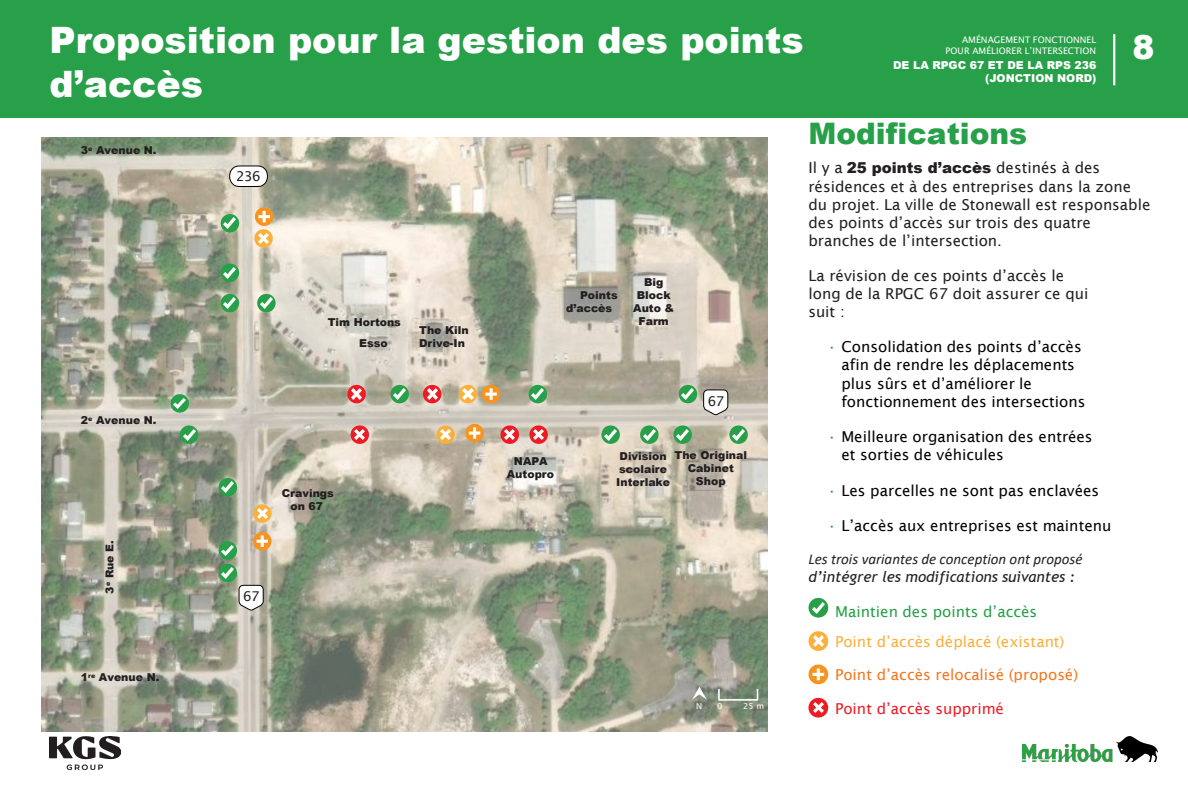
<style>
.page{position:relative;width:1188px;height:792px;background:#fff}
.page>*{position:absolute;margin:0;border:0;box-sizing:border-box;transform-origin:0 0}
.t1{font:900 36.38px/43.7px "Arial";color:#fff}
.t2{font:900 33px "Arial";color:#fff}
.t3{font:900 29.62px "Arial";color:#27a049}
.t4{font:15px/18.1px "Lucida Sans";color:#231f20}
.t5{font:15px/18.4px "Lucida Sans";color:#020302}
.t6{font:italic 15px "Calibri";color:#231f20}
.t7{font:italic 15px "Trebuchet MS";color:#231f20}
.t8{font:15px "Lucida Sans";color:#f47720}
.t9{font:15px "Lucida Sans";color:#fbb03b}
.t10{font:15px "Lucida Sans";color:#27a049}
.t11{font:15px "Lucida Sans";color:#ed1c24}
.t12{font:13.5px "Lucida Sans";letter-spacing:-.04em;color:#231f20}
.t13{font:900 10.88px/13.2px "Arial";color:#231f20;text-align:center}
.t14{font:900 10.88px/13px "Arial";color:#fff;text-align:right}
.t15{font:9px/10.9px "Lucida Sans";letter-spacing:.005em;color:#fff;text-align:right}
.t16{font:8.25px "Lucida Sans";color:#fff}
.s1{font-family:"Arial";font-weight:900}
.s2{font-family:"Arial"}
.s3{color:#27a049}
</style>
<div class="page">
<img style="left:1022px;top:736px;width:135px;height:25px">
<img style="left:49px;top:736px;width:71px;height:34px">
<img style="left:41px;top:138px;width:726px;height:593px">
<svg style="left:170px;top:394px;width:19px;height:19px"></svg>
<svg style="left:390px;top:385px;width:19px;height:18px"></svg>
<svg style="left:528px;top:385px;width:19px;height:18px"></svg>
<svg style="left:180px;top:425px;width:18px;height:19px"></svg>
<svg style="left:640px;top:425px;width:18px;height:19px"></svg>
<svg style="left:601px;top:425px;width:19px;height:19px"></svg>
<svg style="left:673px;top:425px;width:19px;height:19px"></svg>
<svg style="left:729px;top:425px;width:18px;height:19px"></svg>
<svg style="left:218px;top:478px;width:19px;height:18px"></svg>
<svg style="left:220px;top:294px;width:19px;height:18px"></svg>
<svg style="left:257px;top:294px;width:19px;height:18px"></svg>
<svg style="left:220px;top:263px;width:19px;height:19px"></svg>
<svg style="left:220px;top:214px;width:19px;height:18px"></svg>
<svg style="left:253px;top:504px;width:18px;height:19px"></svg>
<svg style="left:436px;top:425px;width:19px;height:19px"></svg>
<svg style="left:254px;top:207px;width:19px;height:41px"></svg>
<svg style="left:465px;top:424px;width:19px;height:18px"></svg>
<svg style="left:458px;top:385px;width:42px;height:18px"></svg>
<svg style="left:347px;top:385px;width:19px;height:18px"></svg>
<svg style="left:350px;top:425px;width:19px;height:19px"></svg>
<svg style="left:500px;top:425px;width:19px;height:19px"></svg>
<svg style="left:529px;top:425px;width:19px;height:19px"></svg>
<svg style="left:423px;top:385px;width:18px;height:18px"></svg>
<div style="left:1005px;top:744px;width:53px;height:16px;border:1px solid #fff"></div>
<svg style="left:808px;top:598px;width:20px;height:19px"></svg>
<svg style="left:808px;top:631px;width:20px;height:20px"></svg>
<svg style="left:808px;top:698px;width:20px;height:19px"></svg>
<svg style="left:808px;top:664px;width:20px;height:20px"></svg>
<div style="left:0;top:0;width:1187px;height:118px;background:#27a049"></div>
<hr style="left:1112px;top:34px;width:3px;height:51px;background:#fff">
<svg style="left:692px;top:686px;width:14px;height:13px"></svg>
<div style="left:718px;top:688px;width:40px;height:12px;border:2px solid #fff"></div>
<svg style="left:678px;top:385px;width:50px;height:31px"></svg>
<svg style="left:229px;top:165px;width:39px;height:22px"></svg>
<svg style="left:218px;top:532px;width:53px;height:79px;background:#afb79d"></svg>
<h2 class="t1" style="left:49px;top:17px;width:755px">Proposition pour la gestion des points d’accès</h2>
<p class="t15" style="left:945px;top:34px;width:152px">AMÉNAGEMENT FONCTIONNEL<br>POUR AMÉLIORER L’INTERSECTION</p>
<p class="t14" style="left:893px;top:58px;width:205px">DE LA RPGC 67 ET DE LA RPS 236 (JONCTION NORD)</p>
<p class="t2" style="left:1132px;top:24px;width:24px">8</p>
<p class="t13" style="left:81px;top:143px;width:77px">3<sup>e</sup> Avenue N.</p>
<p class="t13" style="left:81px;top:413px;width:77px">2<sup>e</sup> Avenue N.</p>
<p class="t13" style="left:102px;top:593px;width:55px;rotate:-90deg">3<sup>e</sup> Rue E.</p>
<p class="t13" style="left:81px;top:670px;width:80px">1<sup>re</sup> Avenue N.</p>
<p class="t12" style="left:236px;top:168px;width:26px">236</p>
<p class="t13" style="left:566px;top:288px;width:53px;text-align:left;text-indent:14px">Points d’accès</p>
<p class="t13" style="left:633px;top:275px;width:42px">Big<br>Block<br>Auto &amp;</p>
<p class="t13" style="left:327px;top:315px;width:75px">Tim Hortons</p>
<p class="t13" style="left:638px;top:314px;width:32px">Farm</p>
<p class="t13" style="left:359px;top:336px;width:30px">Esso</p>
<p class="t13" style="left:419px;top:323px;width:51px;text-align:left">The Kiln<br>Drive-In</p>
<p class="t12" style="left:707px;top:393px;width:18px">67</p>
<p class="t13" style="left:282px;top:486px;width:54px">Cravings on 67</p>
<p class="t13" style="left:514px;top:454px;width:35px">NAPA</p>
<p class="t13" style="left:506px;top:467px;width:49px">Autopro</p>
<p class="t13" style="left:674px;top:448px;width:74px">The Original<br>Cabinet<br>Shop</p>
<p class="t13" style="left:616px;top:449px;width:55px">Division scolaire<br>Interlake</p>
<p class="t12" style="left:243px;top:589px;width:18px">67</p>
<p class="t16" style="left:696px;top:701px;width:8px">N</p>
<p class="t16" style="left:717px;top:701px;width:7px">0</p>
<p class="t16" style="left:743px;top:701px;width:22px">25 m</p>
<p class="t3" style="left:808px;top:112px;width:220px">Modifications</p>
<p class="t4" style="left:808px;top:159px;width:343px">Il y a <span class="s1">25 points d’accès</span> destinés à des résidences et à des entreprises dans la zone du projet<span class="s2">.</span> La ville de Stonewall est responsable des points d’accès sur trois des quatre branches de l’intersection.</p>
<p class="t4" style="left:808px;top:266px;width:281px">La révision de ces points d’accès le long de la RPGC 67 doit assurer ce qui suit :</p>
<p class="t5" style="left:841px;top:337px;width:245px;text-indent:-14px"><span class="s3">•</span> Consolidation des points d’accès afin de rendre les déplacements plus sûrs et d’améliorer le fonctionnement des intersections</p>
<p class="t5" style="left:841px;top:427px;width:252px;text-indent:-14px"><span class="s3">•</span> Meilleure organisation des entrées et sorties de véhicules</p>
<p class="t5" style="left:826px;top:481px;width:273px"><span class="s3">•</span> Les parcelles ne sont pas enclavées</p>
<p class="t5" style="left:826px;top:516px;width:286px"><span class="s3">•</span> L’accès aux entreprises est maintenu</p>
<p class="t6" style="left:808px;top:548px;width:276px">Les trois variantes de conception ont proposé</p>
<p class="t7" style="left:808px;top:568px;width:268px">d’intégrer les modifications suivantes :</p>
<p class="t10" style="left:835px;top:603px;width:203px">Maintien des points d’accès</p>
<p class="t9" style="left:835px;top:632px;width:231px">Point d’accès déplacé (existant)</p>
<p class="t8" style="left:835px;top:666px;width:244px">Point d’accès relocalisé (proposé)</p>
<p class="t11" style="left:835px;top:699px;width:170px">Point d’accès supprimé</p>
</div>
